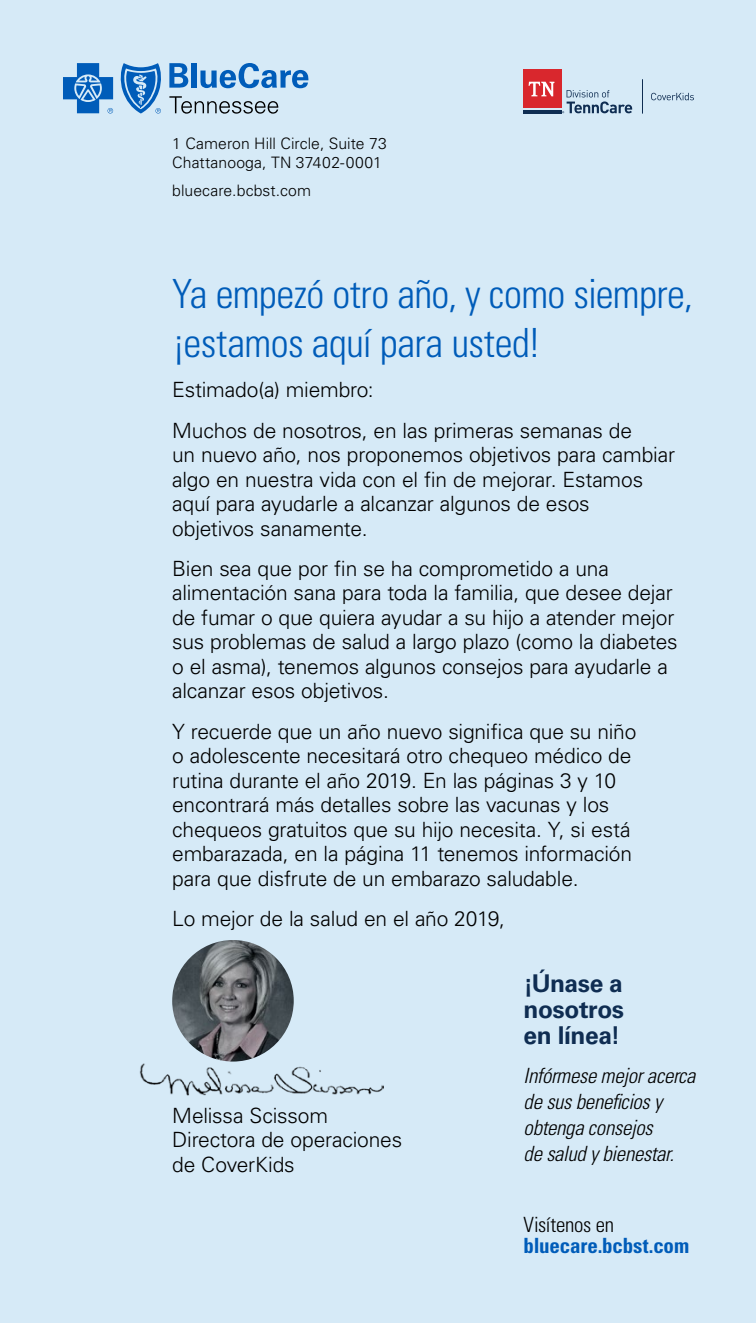
<style>
.page{position:relative;width:756px;height:1323px;background:#d6eaf7}
.page>*{position:absolute;margin:0;border:0;box-sizing:border-box;transform-origin:0 0}
.t1{font:300 condensed 40.25px/49px "Univers LT Std";letter-spacing:-.015em;color:#005cb9}
.t2{font:700 24.5px/26.2px "Univers LT Std";letter-spacing:-.015em;color:#0f2d52;text-align:justify}
.t3{font:300 21px/24.5px "Univers LT Std";letter-spacing:-.01em;color:#000}
.t4{font:italic 300 condensed 21px/26.2px "Univers LT Std";letter-spacing:-.015em;color:#000}
.t5{font:700 condensed 21px/21px "Univers LT Std";letter-spacing:-.01em;color:#005cb9}
.t6{font:300 15.75px "Univers LT Std";letter-spacing:.005em;color:#000}
.s1{font-weight:300;color:#000}
</style>
<div class="page">
<svg style="left:63px;top:63px;width:50px;height:51px"></svg>
<svg style="left:120px;top:63px;width:41px;height:51px"></svg>
<svg style="left:169px;top:63px;width:19px;height:25px"></svg>
<div style="left:192px;top:63px;width:5px;height:25px;background:#005cb9"></div>
<svg style="left:200px;top:63px;width:109px;height:25px"></svg>
<svg style="left:169px;top:96px;width:109px;height:18px"></svg>
<img style="left:172px;top:940px;width:122px;height:122px;border-radius:61px">
<img style="left:140px;top:1063px;width:244px;height:33px">
<hr style="left:642px;top:79px;width:1px;height:35px;background:#0f2d52">
<svg style="left:651px;top:93px;width:43px;height:7px"></svg>
<div style="left:523px;top:69px;width:39px;height:39px;background:#d9272d"></div>
<hr style="left:523px;top:110px;width:39px;height:3px;background:#0f2d52">
<svg style="left:529px;top:82px;width:26px;height:14px"></svg>
<svg style="left:562px;top:90px;width:70px;height:23px"></svg>
<p class="t6" style="left:172px;top:134px;width:216px">1 Cameron Hill Circle, Suite 73</p>
<p class="t6" style="left:172px;top:153px;width:211px">Chattanooga, TN 37402-0001</p>
<p class="t6" style="left:172px;top:181px;width:140px">bluecare.bcbst.com</p>
<h2 class="t1" style="left:172px;top:270px;width:522px">Ya empezó otro año, y como siempre, ¡estamos aquí para usted!</h2>
<p class="t3" style="left:172px;top:378px;width:203px">Estimado(a) miembro:</p>
<p class="t3" style="left:172px;top:418px;width:504px">Muchos de nosotros, en las primeras semanas de<br>un nuevo año, nos proponemos objetivos para cambiar algo en nuestra vida con el fin de mejorar. Estamos aquí para ayudarle a alcanzar algunos de esos objetivos sanamente.</p>
<p class="t3" style="left:172px;top:556px;width:507px">Bien sea que por fin se ha comprometido a una alimentación sana para toda la familia, que desee dejar de fumar o que quiera ayudar a su hijo a atender mejor sus problemas de salud a largo plazo (como la diabetes o el asma), tenemos algunos consejos para ayudarle a alcanzar esos objetivos.</p>
<p class="t3" style="left:172px;top:719px;width:466px">Y recuerde que un año nuevo significa que su niño o adolescente necesitará otro chequeo médico de rutina durante el año 2019. En las páginas 3 y 10 encontrará más detalles sobre las vacunas y los chequeos gratuitos que su hijo necesita. Y, si está embarazada, en la página 11 tenemos información para que disfrute de un embarazo saludable.</p>
<p class="t3" style="left:172px;top:906px;width:334px">Lo mejor de la salud en el año 2019,</p>
<p class="t3" style="left:172px;top:1103px;width:157px">Melissa Scissom</p>
<p class="t3" style="left:172px;top:1128px;width:231px">Directora de operaciones de CoverKids</p>
<h3 class="t2" style="left:524px;top:970px;width:102px">¡Únase a nosotros en línea!</h3>
<p class="t4" style="left:524px;top:1062px;width:173px">Infórmese mejor acerca de sus beneficios y obtenga consejos<br>de salud y bienestar.</p>
<p class="t5" style="left:524px;top:1214px;width:167px"><span class="s1">Visítenos en </span>bluecare.bcbst.com</p>
</div>
